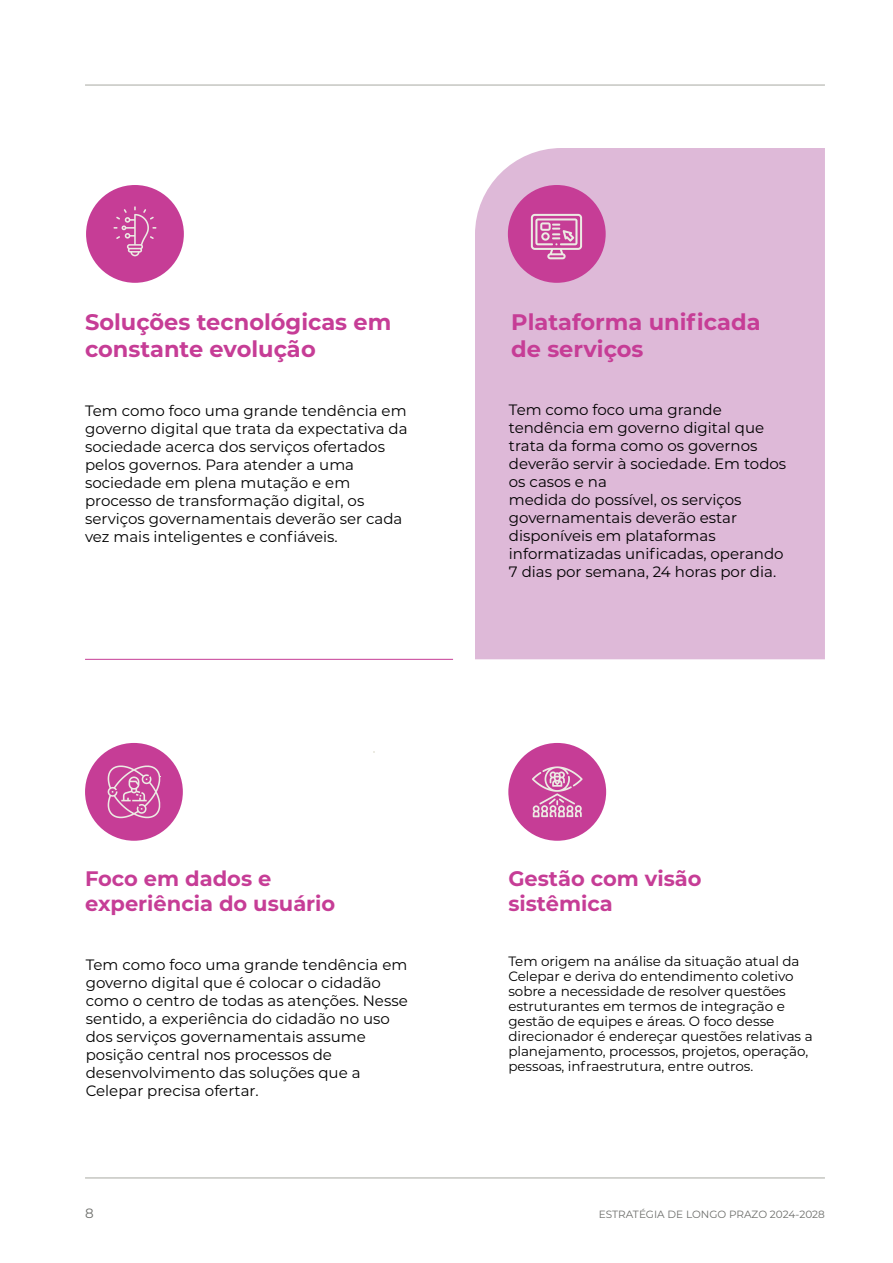
<style>
.page{position:relative;width:893px;height:1263px;background:#fff}
.page>*{position:absolute;margin:0;border:0;box-sizing:border-box;transform-origin:0 0}
.t1{font:700 22.5px/27px "Montserrat";color:#c63d96}
.t2{font:700 21px/25.2px "Montserrat";color:#c63d96}
.t3{font:15px/18px "Montserrat";color:#000}
.t4{font:13.5px/15px "Montserrat";letter-spacing:-.005em;color:#000}
.t5{font:13.5px "Montserrat";color:#6d6e6b}
.t6{font:10.5px "Montserrat";color:#6d6e6b}
</style>
<div class="page">
<hr style="left:85px;top:1177px;width:740px;height:1px;background:#b2b3ad">
<hr style="left:85px;top:84px;width:740px;height:2px;background:#b2b3ad">
<div style="left:85px;top:743px;width:98px;height:98px;background:#c63d96;border-radius:50%"></div>
<div style="left:508px;top:743px;width:98px;height:98px;background:#c63d96;border-radius:50%"></div>
<svg style="left:532px;top:766px;width:51px;height:51px"></svg>
<svg style="left:108px;top:765px;width:52px;height:53px"></svg>
<div style="left:475px;top:148px;width:350px;height:511px;background:#deb9d8"></div>
<div style="left:86px;top:185px;width:98px;height:98px;background:#c63d96;border-radius:50%"></div>
<div style="left:508px;top:185px;width:98px;height:98px;background:#c63d96;border-radius:50%"></div>
<hr style="left:85px;top:659px;width:368px;height:1px;background:#c63d96">
<svg style="left:531px;top:214px;width:51px;height:45px"></svg>
<svg style="left:113px;top:206px;width:43px;height:50px"></svg>
<h1 class="t1" style="left:85px;top:307px;width:308px">Soluções tecnológicas em constante evolução</h1>
<p class="t3" style="left:85px;top:401px;width:324px">Tem como foco uma grande tendência em governo digital que trata da expectativa da sociedade acerca dos serviços ofertados pelos governos. Para atender a uma sociedade em plena mutação e em processo de transformação digital, os serviços governamentais deverão ser cada vez mais inteligentes e confiáveis.</p>
<h1 class="t1" style="left:511px;top:307px;width:251px">Plataforma unificada de serviços</h1>
<p class="t3" style="left:509px;top:400px;width:279px">Tem como foco uma grande tendência em governo digital que trata da forma como os governos deverão servir à sociedade. Em todos os casos e na<br>medida do possível, os serviços governamentais deverão estar disponíveis em plataformas informatizadas unificadas, operando<br>7 dias por semana, 24 horas por dia.</p>
<h2 class="t2" style="left:85px;top:865px;width:252px">Foco em dados e experiência do usuário</h2>
<p class="t3" style="left:86px;top:955px;width:323px">Tem como foco uma grande tendência em governo digital que é colocar o cidadão como o centro de todas as atenções. Nesse sentido, a experiência do cidadão no uso dos serviços governamentais assume posição central nos processos de desenvolvimento das soluções que a Celepar precisa ofertar.</p>
<h2 class="t2" style="left:508px;top:865px;width:195px">Gestão com visão sistêmica</h2>
<p class="t4" style="left:508px;top:953px;width:306px">Tem origem na análise da situação atual da Celepar e deriva do entendimento coletivo sobre a necessidade de resolver questões estruturantes em termos de integração e gestão de equipes e áreas. O foco desse direcionador é endereçar questões relativas a planejamento, processos, projetos, operação, pessoas, infraestrutura, entre outros.</p>
<p class="t5" style="left:85px;top:1204px;width:10px">8</p>
<p class="t6" style="left:599px;top:1207px;width:228px">ESTRATÉGIA DE LONGO PRAZO 2024-2028</p>
</div>
